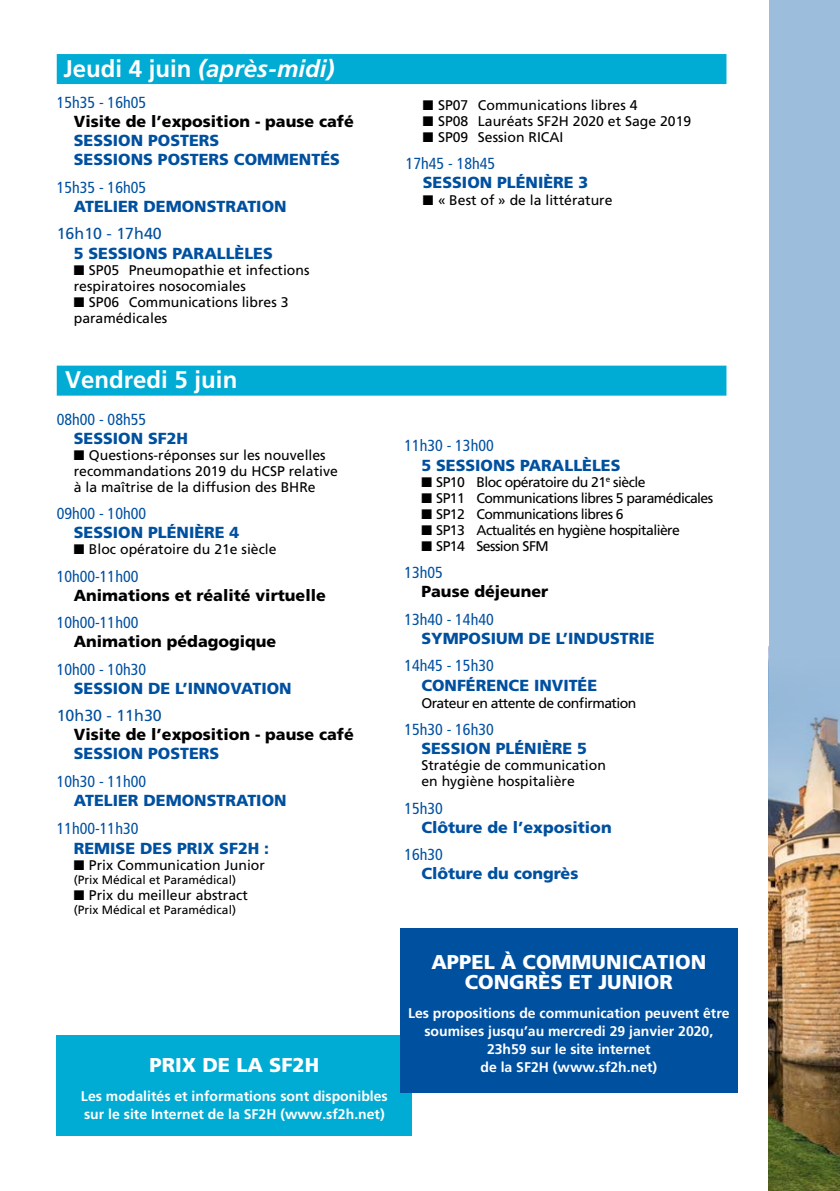
<style>
.page{position:relative;width:840px;height:1191px;background:#fff}
.page>*{position:absolute;margin:0;border:0;box-sizing:border-box;transform-origin:0 0}
.t1{font:italic 700 24px "Frutiger LT Std";color:#fff}
.t2{font:700 24px "Frutiger LT Std";color:#fff}
.t3{font:900 20px/20px "Frutiger LT Std";color:#fff;text-align:center}
.t4{font:900 16px/19px "Frutiger LT Std";color:#0050a0}
.t5{font:condensed 16px "Frutiger LT Std";color:#0050a0}
.t6{font:900 16px "Frutiger LT Std";color:#000}
.t7{font:16px "Frutiger LT Std";color:#0050a0}
.t8{font:14px/16px "Frutiger LT Std";color:#000}
.t9{font:700 14px/18px "Frutiger LT Std";color:#fff}
.t10{font:14px "Frutiger LT Std";letter-spacing:-.04em;color:#000}
.t11{font:12px "Frutiger LT Std";color:#000}
.s1{font-style:normal}
</style>
<div class="page">
<img style="left:768px;top:828px;width:71px;height:363px">
<div style="left:768px;top:0;width:71px;height:828px;background:#9cbddb"></div>
<div style="left:57px;top:365px;width:669px;height:30px;background:#00acd4"></div>
<div style="left:57px;top:54px;width:669px;height:30px;background:#00acd4"></div>
<div style="left:57px;top:1035px;width:355px;height:100px;background:#00acd4"></div>
<div style="left:399px;top:928px;width:338px;height:165px;background:#0050a0"></div>
<h1 class="t1" style="left:63px;top:54px;width:272px"><span class="s1">Jeudi 4 juin</span> (après-midi)</h1>
<p class="t5" style="left:57px;top:94px;width:91px">15h35 - 16h05</p>
<p class="t6" style="left:74px;top:112px;width:281px">Visite de l’exposition - pause café</p>
<p class="t4" style="left:74px;top:131px;width:267px">SESSION POSTERS<br>SESSIONS POSTERS COMMENTÉS</p>
<p class="t5" style="left:57px;top:178px;width:91px">15h35 - 16h05</p>
<p class="t4" style="left:74px;top:197px;width:214px">ATELIER DEMONSTRATION</p>
<p class="t7" style="left:57px;top:224px;width:106px">16h10 - 17h40</p>
<p class="t4" style="left:74px;top:243px;width:200px">5 SESSIONS PARALLÈLES</p>
<p class="t8" style="left:74px;top:262px;width:237px">■ SP05 Pneumopathie et infections respiratoires nosocomiales</p>
<p class="t8" style="left:74px;top:294px;width:216px">■ SP06 Communications libres 3 paramédicales</p>
<h1 class="t2" style="left:65px;top:366px;width:174px">Vendredi 5 juin</h1>
<p class="t5" style="left:57px;top:410px;width:91px">08h00 - 08h55</p>
<p class="t4" style="left:74px;top:429px;width:116px">SESSION SF2H</p>
<p class="t8" style="left:74px;top:447px;width:265px">■ Questions-réponses sur les nouvelles recommandations 2019 du HCSP relative à la maîtrise de la diffusion des BHRe</p>
<p class="t5" style="left:57px;top:504px;width:91px">09h00 - 10h00</p>
<p class="t4" style="left:74px;top:523px;width:167px">SESSION PLÉNIÈRE 4</p>
<p class="t8" style="left:74px;top:541px;width:204px">■ Bloc opératoire du 21e siècle</p>
<p class="t5" style="left:57px;top:567px;width:83px">10h00-11h00</p>
<p class="t6" style="left:74px;top:585px;width:253px">Animations et réalité virtuelle</p>
<p class="t5" style="left:57px;top:613px;width:83px">10h00-11h00</p>
<p class="t6" style="left:74px;top:632px;width:204px">Animation pédagogique</p>
<p class="t5" style="left:57px;top:660px;width:91px">10h00 - 10h30</p>
<p class="t4" style="left:74px;top:679px;width:219px">SESSION DE L’INNOVATION</p>
<p class="t7" style="left:57px;top:706px;width:106px">10h30 - 11h30</p>
<p class="t6" style="left:74px;top:725px;width:281px">Visite de l’exposition - pause café</p>
<p class="t4" style="left:74px;top:744px;width:147px">SESSION POSTERS</p>
<p class="t5" style="left:57px;top:772px;width:91px">10h30 - 11h00</p>
<p class="t4" style="left:74px;top:791px;width:214px">ATELIER DEMONSTRATION</p>
<p class="t5" style="left:57px;top:818px;width:83px">11h00-11h30</p>
<p class="t4" style="left:74px;top:838px;width:197px">REMISE DES PRIX SF2H :</p>
<p class="t8" style="left:74px;top:856px;width:192px">■ Prix Communication Junior</p>
<p class="t11" style="left:74px;top:872px;width:164px">(Prix Médical et Paramédical)</p>
<p class="t8" style="left:74px;top:887px;width:175px">■ Prix du meilleur abstract</p>
<p class="t11" style="left:74px;top:903px;width:164px">(Prix Médical et Paramédical)</p>
<h2 class="t3" style="left:149px;top:1054px;width:171px">PRIX DE LA SF2H</h2>
<p class="t9" style="left:81px;top:1087px;width:308px">Les modalités et informations sont disponibles sur le site Internet de la SF2H (www.sf2h.net)</p>
<p class="t8" style="left:422px;top:97px;width:216px">■ SP07 Communications libres 4</p>
<p class="t8" style="left:422px;top:113px;width:270px">■ SP08 Lauréats SF2H 2020 et Sage 2019</p>
<p class="t8" style="left:422px;top:129px;width:142px">■ SP09 Session RICAI</p>
<p class="t5" style="left:405px;top:155px;width:91px">17h45 - 18h45</p>
<p class="t4" style="left:422px;top:173px;width:167px">SESSION PLÉNIÈRE 3</p>
<p class="t8" style="left:422px;top:192px;width:191px">■ « Best of » de la littérature</p>
<p class="t5" style="left:404px;top:436px;width:91px">11h30 - 13h00</p>
<p class="t4" style="left:421px;top:456px;width:200px">5 SESSIONS PARALLÈLES</p>
<p class="t10" style="left:421px;top:474px;width:225px">■ SP10 Bloc opératoire du 21<sup>e</sup> siècle</p>
<p class="t10" style="left:421px;top:490px;width:293px">■ SP11 Communications libres 5 paramédicales</p>
<p class="t10" style="left:421px;top:506px;width:204px">■ SP12 Communications libres 6</p>
<p class="t10" style="left:421px;top:522px;width:260px">■ SP13 Actualités en hygiène hospitalière</p>
<p class="t10" style="left:421px;top:538px;width:129px">■ SP14 Session SFM</p>
<p class="t5" style="left:404px;top:563px;width:40px">13h05</p>
<p class="t6" style="left:421px;top:582px;width:128px">Pause déjeuner</p>
<p class="t5" style="left:404px;top:610px;width:91px">13h40 - 14h40</p>
<p class="t4" style="left:421px;top:629px;width:234px">SYMPOSIUM DE L’INDUSTRIE</p>
<p class="t5" style="left:404px;top:656px;width:91px">14h45 - 15h30</p>
<p class="t4" style="left:421px;top:676px;width:177px">CONFÉRENCE INVITÉE</p>
<p class="t10" style="left:421px;top:694px;width:216px">Orateur en attente de confirmation</p>
<p class="t5" style="left:404px;top:720px;width:91px">15h30 - 16h30</p>
<p class="t4" style="left:421px;top:739px;width:167px">SESSION PLÉNIÈRE 5</p>
<p class="t8" style="left:421px;top:757px;width:186px">Stratégie de communication en hygiène hospitalière</p>
<p class="t5" style="left:404px;top:798px;width:40px">15h30</p>
<p class="t4" style="left:421px;top:817px;width:192px">Clôture de l’exposition</p>
<p class="t5" style="left:404px;top:845px;width:40px">16h30</p>
<p class="t4" style="left:421px;top:864px;width:158px">Clôture du congrès</p>
<h2 class="t3" style="left:431px;top:952px;width:276px">APPEL À COMMUNICATION<br>CONGRÈS ET JUNIOR</h2>
<p class="t9" style="left:408px;top:1004px;width:323px;text-align:center">Les propositions de communication peuvent être soumises jusqu’au mercredi 29 janvier 2020, 23h59 sur le site internet<br>de la SF2H (www.sf2h.net)</p>
</div>
